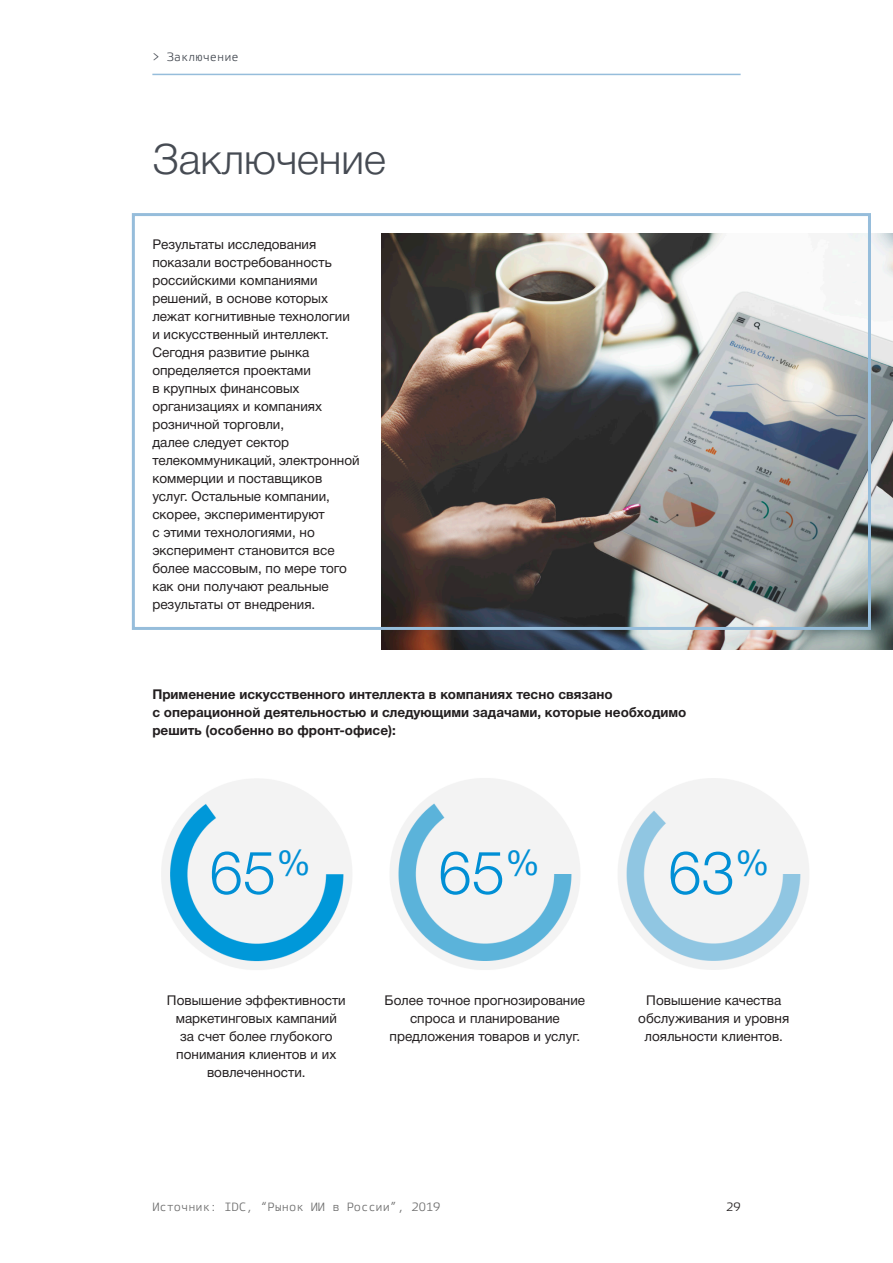
<style>
.page{position:relative;width:893px;height:1263px;background:#fff}
.page>*{position:absolute;margin:0;border:0;box-sizing:border-box;transform-origin:0 0}
.Header_2{font:300 60px "Helvetica Neue Cyr";color:#008fd5}
.Header_1{font:300 42px "Helvetica Neue Cyr";color:#464b53}
.text-base{font:13.5px/18px "Helvetica Neue Cyr";color:#231f20;text-align:center}
.text-base-accent{font:700 13.5px/18px "Helvetica Neue Cyr";color:#231f20}
.t1{font:12px "Etelka Monospace Pro";color:#6e6e6e}
.colontitle-top{font:12px "Etelka Monospace Pro";color:#464b53}
.t2{font:12px "Etelka Monospace Pro";color:#231f20}
</style>
<div class="page">
<hr style="left:152px;top:74px;width:589px;height:1px;background:#96bddb">
<img style="left:382px;top:234px;width:511px;height:415px">
<div style="left:132px;top:213px;width:739px;height:417px;border:3px solid #96bddb"></div>
<img style="left:161px;top:779px;width:191px;height:191px">
<img style="left:390px;top:778px;width:190px;height:192px">
<img style="left:618px;top:778px;width:191px;height:192px">
<p class="colontitle-top" style="left:152px;top:51px;width:88px">&gt; Заключение</p>
<p class="Header_1" style="left:152px;top:136px;width:235px">Заключение</p>
<p class="text-base" style="left:152px;top:235px;width:209px;text-align:left">Результаты исследования показали востребованность российскими компаниями решений, в основе которых лежат когнитивные технологии и искусственный интеллект.<br>Сегодня развитие рынка определяется проектами<br>в крупных финансовых организациях и компаниях розничной торговли,<br>далее следует сектор телекоммуникаций, электронной коммерции и поставщиков услуг. Остальные компании, скорее, экспериментируют<br>с этими технологиями, но эксперимент становится все более массовым, по мере того как они получают реальные результаты от внедрения.</p>
<p class="text-base-accent" style="left:152px;top:685px;width:536px">Применение искусственного интеллекта в компаниях тесно связано<br>с операционной деятельностью и следующими задачами, которые необходимо решить (особенно во фронт-офисе):</p>
<p class="Header_2" style="left:209px;top:840px;width:103px">65<sup>%</sup></p>
<p class="Header_2" style="left:438px;top:840px;width:103px">65<sup>%</sup></p>
<p class="Header_2" style="left:668px;top:840px;width:103px">63<sup>%</sup></p>
<p class="text-base" style="left:167px;top:991px;width:180px">Повышение эффективности маркетинговых кампаний<br>за счет более глубокого понимания клиентов и их вовлеченности.</p>
<p class="text-base" style="left:385px;top:991px;width:202px">Более точное прогнозирование спроса и планирование предложения товаров и услуг.</p>
<p class="text-base" style="left:638px;top:991px;width:153px">Повышение качества обслуживания и уровня лояльности клиентов.</p>
<p class="t1" style="left:152px;top:1200px;width:290px">Источник: IDC, “Рынок ИИ в России”, 2019</p>
<p class="t2" style="left:726px;top:1200px;width:16px">29</p>
</div>
